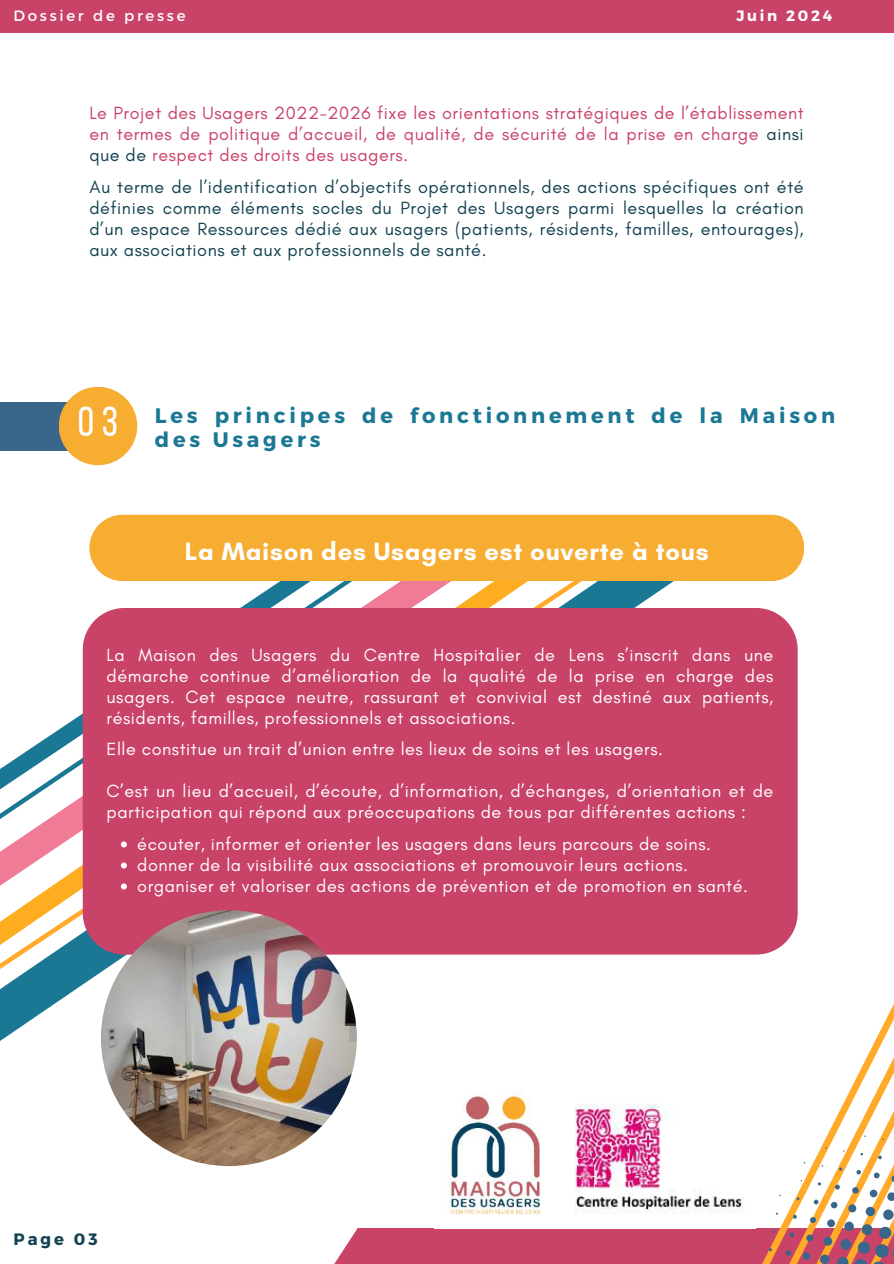
<style>
.page{position:relative;width:894px;height:1264px;background:#fff}
.page>*{position:absolute;margin:0;border:0;box-sizing:border-box;transform-origin:0 0}
.t1{font:700 25.5px "Glacial Indifference";letter-spacing:.03em;color:#fff}
.t2{font:700 21px/24.8px "Montserrat";letter-spacing:.18em;color:#1b7895}
.t3{font:18px/21px "Glacial Indifference";letter-spacing:.03em;color:#fff}
.t4{font:18px/21px "Glacial Indifference";letter-spacing:.03em;color:#124251;text-align:justify}
.t5{font:18px/21px "Glacial Indifference";letter-spacing:.03em;color:#c94268;text-align:justify}
.t6{font:700 16.5px "Montserrat";letter-spacing:.18em;color:#124251}
.t7{font:15px "Montserrat";letter-spacing:.18em;color:#fff}
.t8{font:700 15px "Montserrat";letter-spacing:.18em;color:#fffefe}
.s1{color:#124251}
.s2{font-family:"Bebas Neue";font-weight:400;font-size:42px;color:#fffefe}
</style>
<div class="page">
<div style="left:0;top:0;width:893px;height:33px;background:#c94268"></div>
<div style="left:509px;top:1228px;width:384px;height:35px;background:#c94268"></div>
<svg style="left:335px;top:1228px;width:177px;height:35px;background:#cd5073"></svg>
<svg style="left:768px;top:905px;width:125px;height:358px"></svg>
<svg style="left:0;top:581px;width:606px;height:451px"></svg>
<div style="left:83px;top:608px;width:714px;height:346px;background:#c94268"></div>
<div style="left:0;top:402px;width:101px;height:48px;background:#3a668c"></div>
<div style="left:59px;top:387px;width:78px;height:78px;background:#f7ac32;border-radius:50%"></div>
<svg style="left:121px;top:841px;width:6px;height:6px"></svg>
<svg style="left:121px;top:862px;width:6px;height:6px"></svg>
<svg style="left:121px;top:883px;width:6px;height:6px"></svg>
<div style="left:89px;top:514px;width:715px;height:67px;background:#f7ac32"></div>
<img style="left:444px;top:1092px;width:97px;height:123px">
<img style="left:574px;top:1104px;width:170px;height:110px">
<img style="left:101px;top:910px;width:256px;height:256px;border-radius:50%">
<p class="t7" style="left:13px;top:6px;width:173px">Dossier de presse</p>
<p class="t8" style="left:736px;top:6px;width:97px">Juin 2024</p>
<p class="t5" style="left:89px;top:102px;width:715px">Le Projet des Usagers 2022-2026 fixe les orientations stratégiques de l’établissement en termes de politique d’accueil, de qualité, de sécurité de la prise en charge <span class="s1">ainsi que de</span> respect des droits des usagers.</p>
<p class="t4" style="left:89px;top:176px;width:715px">Au terme de l’identification d’objectifs opérationnels, des actions spécifiques ont été définies comme éléments socles du Projet des Usagers parmi lesquelles la création d’un espace Ressources dédié aux usagers (patients, résidents, familles, entourages), aux associations et aux professionnels de santé.</p>
<p class="t2" style="left:155px;top:401px;width:681px;text-indent:-77px"><span class="s2">03</span> Les principes de fonctionnement de la Maison des Usagers</p>
<h1 class="t1" style="left:185px;top:536px;width:525px">La Maison des Usagers est ouverte à tous</h1>
<p class="t3" style="left:107px;top:644px;width:668px;text-align:justify">La Maison des Usagers du Centre Hospitalier de Lens s’inscrit dans une démarche continue d’amélioration de la qualité de la prise en charge des usagers. Cet espace neutre, rassurant et convivial est destiné aux patients, résidents, familles, professionnels et associations.</p>
<p class="t3" style="left:107px;top:738px;width:557px">Elle constitue un trait d’union entre les lieux de soins et les usagers.</p>
<p class="t3" style="left:107px;top:780px;width:668px">C’est un lieu d’accueil, d’écoute, d’information, d’échanges, d’orientation et de participation qui répond aux préoccupations de tous par différentes actions :</p>
<p class="t3" style="left:137px;top:833px;width:612px">écouter, informer et orienter les usagers dans leurs parcours de soins. donner de la visibilité aux associations et promouvoir leurs actions. organiser et valoriser des actions de prévention et de promotion en santé.</p>
<p class="t6" style="left:13px;top:1227px;width:86px">Page 03</p>
</div>
